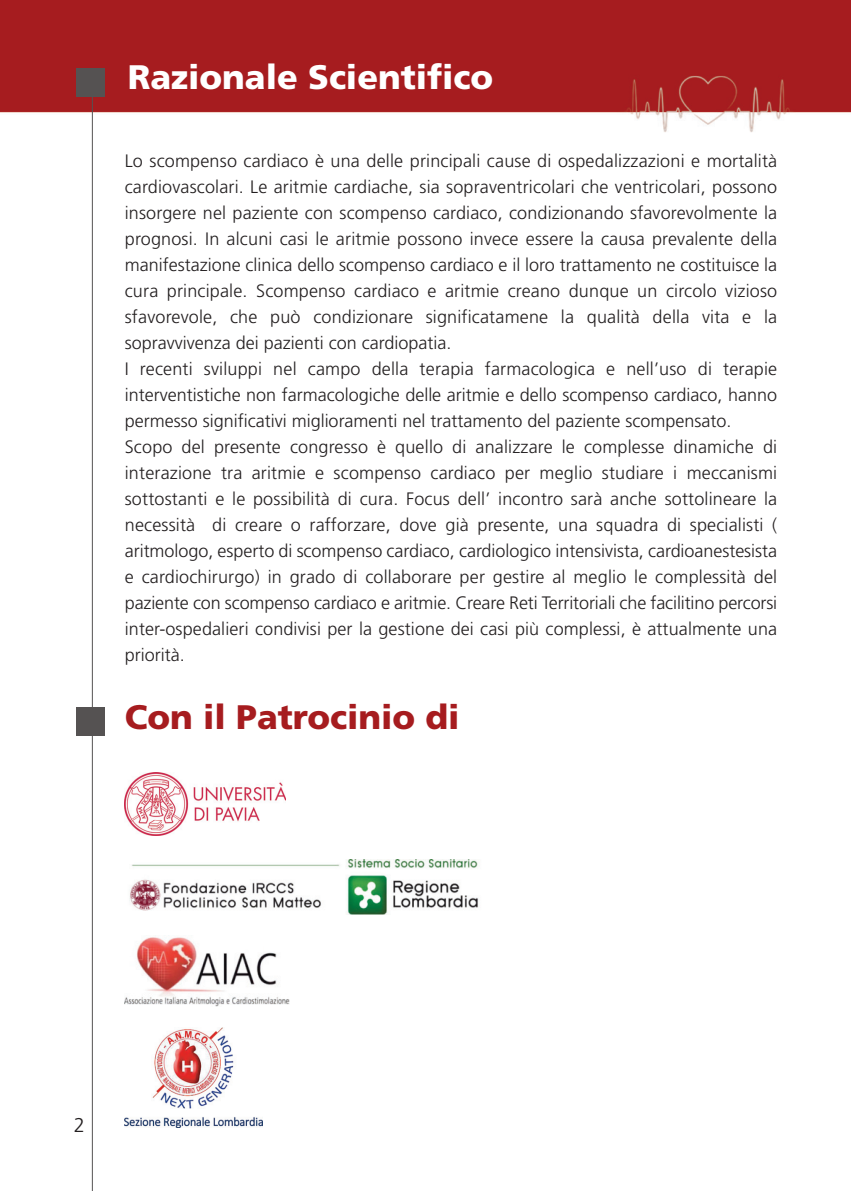
<style>
.page{position:relative;width:851px;height:1191px;background:#fff}
.page>*{position:absolute;margin:0;border:0;box-sizing:border-box;transform-origin:0 0}
.t1{font:900 34px "Frutiger";color:#fff}
.t2{font:900 34px "Frutiger";color:#a61c1f}
.t3{font:300 20px "Frutiger";color:#231f20}
.t4{font:300 18px/26px "Frutiger";letter-spacing:.01em;color:#231f20}
</style>
<div class="page">
<img style="left:0;top:0;width:850px;height:1191px">
<hr style="left:92px;top:68px;width:1px;height:1123px;background:#555252">
<div style="left:77px;top:68px;width:28px;height:28px;background:#555252"></div>
<div style="left:77px;top:707px;width:28px;height:29px;background:#555252"></div>
<div style="left:125px;top:1007px;width:150px;height:150px;background:#fff"></div>
<img style="left:125px;top:1027px;width:137px;height:100px">
<div style="left:125px;top:764px;width:198px;height:83px;background:#fff"></div>
<img style="left:125px;top:772px;width:161px;height:63px">
<div style="left:125px;top:930px;width:198px;height:83px;background:#fff"></div>
<img style="left:125px;top:937px;width:165px;height:69px">
<div style="left:125px;top:850px;width:359px;height:73px;background:#fff"></div>
<img style="left:129px;top:859px;width:350px;height:55px">
<h1 class="t1" style="left:128px;top:64px;width:367px">Razionale Scientifico</h1>
<p class="t4" style="left:125px;top:149px;width:654px">Lo scompenso cardiaco è una delle principali cause di ospedalizzazioni e mortalità cardiovascolari. Le aritmie cardiache, sia sopraventricolari che ventricolari, possono insorgere nel paziente con scompenso cardiaco, condizionando sfavorevolmente la prognosi. In alcuni casi le aritmie possono invece essere la causa prevalente della manifestazione clinica dello scompenso cardiaco e il loro trattamento ne costituisce la cura principale. Scompenso cardiaco e aritmie creano dunque un circolo vizioso sfavorevole, che può condizionare significatamene la qualità della vita e la sopravvivenza dei pazienti con cardiopatia.<br>I recenti sviluppi nel campo della terapia farmacologica e nell’uso di terapie interventistiche non farmacologiche delle aritmie e dello scompenso cardiaco, hanno permesso significativi miglioramenti nel trattamento del paziente scompensato.<br>Scopo del presente congresso è quello di analizzare le complesse dinamiche di interazione tra aritmie e scompenso cardiaco per meglio studiare i meccanismi sottostanti e le possibilità di cura. Focus dell’ incontro sarà anche sottolineare la necessità di creare o rafforzare, dove già presente, una squadra di specialisti ( aritmologo, esperto di scompenso cardiaco, cardiologico intensivista, cardioanestesista e cardiochirurgo) in grado di collaborare per gestire al meglio le complessità del paziente con scompenso cardiaco e aritmie. Creare Reti Territoriali che facilitino percorsi inter-ospedalieri condivisi per la gestione dei casi più complessi, è attualmente una priorità.</p>
<h1 class="t2" style="left:125px;top:703px;width:336px">Con il Patrocinio di</h1>
<p class="t3" style="left:74px;top:1117px;width:13px">2</p>
</div>
